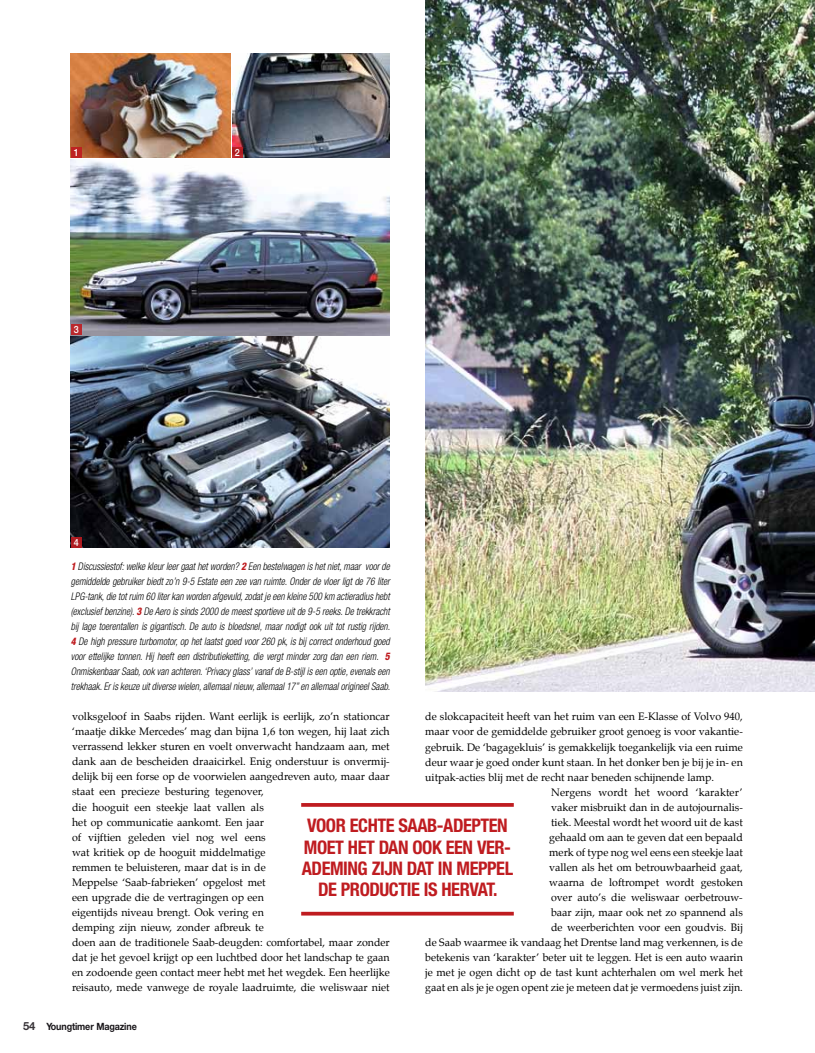
<style>
.page{position:relative;width:815px;height:1053px;background:#fff}
.page>*{position:absolute;margin:0;border:0;box-sizing:border-box;transform-origin:0 0}
.t1{font:700 condensed 18.75px/21.2px "Helvetica Neue LT Std";letter-spacing:-.025em;color:#bf1c20;text-align:center}
.t2{font:10.62px/15px "Palatino";color:#000}
.t3{font:italic 300 condensed 10.5px/15px "Helvetica Neue LT Std";color:#000;text-align:justify;scale:.9 1}
.t4{font:700 10px "Helvetica Neue LT Std";letter-spacing:-.015em;color:#19161a;scale:.9 1}
.t5{font:500 10px "Helvetica Neue LT Std";color:#fff;scale:.9 1}
.s1{font-weight:800;color:#bf1c20}
.s2{font-size:11.25px;color:#393439}
</style>
<div class="page">
<img style="left:425px;top:0;width:390px;height:691px">
<img style="left:71px;top:53px;width:159px;height:105px">
<img style="left:232px;top:53px;width:158px;height:105px">
<img style="left:71px;top:159px;width:319px;height:176px">
<img style="left:71px;top:337px;width:319px;height:210px">
<div style="left:71px;top:147px;width:10px;height:11px;background:#be2322"></div>
<div style="left:71px;top:324px;width:10px;height:11px;background:#bb282d"></div>
<div style="left:71px;top:537px;width:10px;height:10px;background:#ac1a1f"></div>
<svg style="left:232px;top:147px;width:11px;height:11px"></svg>
<hr style="left:301px;top:803px;width:213px;height:3px;background:#bf1c20">
<svg style="left:301px;top:911px;width:213px;height:4px"></svg>
<p class="t5" style="left:74px;top:147px;width:7px">1</p>
<p class="t5" style="left:74px;top:324px;width:7px">3</p>
<p class="t5" style="left:74px;top:536px;width:7px">4</p>
<p class="t5" style="left:235px;top:147px;width:7px">2</p>
<p class="t3" style="left:71px;top:559px;width:356px"><span class="s1">1</span> Discussiestof: welke kleur leer gaat het worden? <span class="s1">2</span> Een bestelwagen is het niet, maar voor de gemiddelde gebruiker biedt zo’n 9-5 Estate een zee van ruimte. Onder de vloer ligt de 76 liter LPG-tank, die tot ruim 60 liter kan worden afgevuld, zodat je een kleine 500 km actieradius hebt (exclusief benzine). <span class="s1">3</span> De Aero is sinds 2000 de meest sportieve uit de 9-5 reeks. De trekkracht bij lage toerentallen is gigantisch. De auto is bloedsnel, maar nodigt ook uit tot rustig rijden.<br><span class="s1">4</span> De high pressure turbomotor, op het laatst goed voor 260 pk, is bij correct onderhoud goed voor ettelijke tonnen. Hij heeft een distributieketting, die vergt minder zorg dan een riem. <span class="s1">5<br></span>Onmiskenbaar Saab, ook van achteren. ‘Privacy glass’ vanaf de B-stijl is een optie, evenals een trekhaak. Er is keuze uit diverse wielen, allemaal nieuw, allemaal 17” en allemaal origineel Saab.</p>
<p class="t2" style="left:72px;top:709px;width:319px">volksgeloof in Saabs rijden. Want eerlijk is eerlijk, zo’n stationcar ‘maatje dikke Mercedes’ mag dan bijna 1,6 ton wegen, hij laat zich verrassend lekker sturen en voelt onverwacht handzaam aan, met dank aan de bescheiden draaicirkel. Enig onderstuur is onvermij&shy;delijk bij een forse op de voorwielen aangedreven auto, maar daar staat een precieze besturing tegenover,<br>die hooguit een steekje laat vallen als<br>het op communicatie aankomt. Een jaar<br>of vijftien geleden viel nog wel eens<br>wat kritiek op de hooguit middelmatige<br>remmen te beluisteren, maar dat is in de<br>Meppelse ‘Saab-fabrieken’ opgelost met<br>een upgrade die de vertragingen op een<br>eigentijds niveau brengt. Ook vering en<br>demping zijn nieuw, zonder afbreuk te<br>doen aan de traditionele Saab-deugden: comfortabel, maar zonder dat je het gevoel krijgt op een luchtbed door het landschap te gaan en zodoende geen contact meer hebt met het wegdek. Een heerlijke reisauto, mede vanwege de royale laadruimte, die weliswaar niet</p>
<p class="t2" style="left:425px;top:709px;width:319px">de slokcapaciteit heeft van het ruim van een E-Klasse of Volvo 940,</p>
<p class="t2" style="left:425px;top:724px;width:319px">maar voor de gemiddelde gebruiker groot genoeg is voor vakantie-</p>
<p class="t2" style="left:425px;top:739px;width:319px">gebruik. De ‘bagagekluis’ is gemakkelijk toegankelijk via een ruime</p>
<p class="t2" style="left:425px;top:754px;width:319px">deur waar je goed onder kunt staan. In het donker ben je bij je in- en</p>
<p class="t2" style="left:425px;top:769px;width:291px">uitpak-acties blij met de recht naar beneden schijnende lamp.</p>
<p class="t2" style="left:551px;top:784px;width:193px">Nergens wordt het woord ‘karakter’</p>
<p class="t2" style="left:551px;top:799px;width:193px">vaker misbruikt dan in de autojournalis-</p>
<p class="t2" style="left:551px;top:814px;width:193px">tiek. Meestal wordt het woord uit de kast</p>
<p class="t2" style="left:549px;top:829px;width:195px">gehaald om aan te geven dat een bepaald</p>
<p class="t2" style="left:549px;top:844px;width:195px">merk of type nog wel eens een steekje laat</p>
<p class="t2" style="left:549px;top:859px;width:195px">vallen als het om betrouwbaarheid gaat,</p>
<p class="t2" style="left:549px;top:874px;width:195px">waarna de loftrompet wordt gestoken</p>
<p class="t2" style="left:551px;top:889px;width:193px">over auto’s die weliswaar oerbetrouw-</p>
<p class="t2" style="left:551px;top:904px;width:193px">baar zijn, maar ook net zo spannend als</p>
<p class="t2" style="left:551px;top:919px;width:193px">de weerberichten voor een goudvis. Bij</p>
<p class="t2" style="left:425px;top:934px;width:319px">de Saab waarmee ik vandaag het Drentse land mag verkennen, is de</p>
<p class="t2" style="left:425px;top:949px;width:319px">betekenis van ‘karakter’ beter uit te leggen. Het is een auto waarin</p>
<p class="t2" style="left:425px;top:964px;width:319px">je met je ogen dicht op de tast kunt achterhalen om wel merk het</p>
<p class="t2" style="left:425px;top:979px;width:319px">gaat en als je je ogen opent zie je meteen dat je vermoedens juist zijn.</p>
<h1 class="t1" style="left:302px;top:814px;width:213px">VOOR ECHTE SAAB-ADEPTEN<br>MOET HET DAN OOK EEN VER-<br>ADEMING ZIJN DAT IN MEPPEL<br>DE PRODUCTIE IS HERVAT.</h1>
<p class="t4" style="left:23px;top:1019px;width:128px"><span class="s2">54</span> Youngtimer Magazine</p>
</div>
